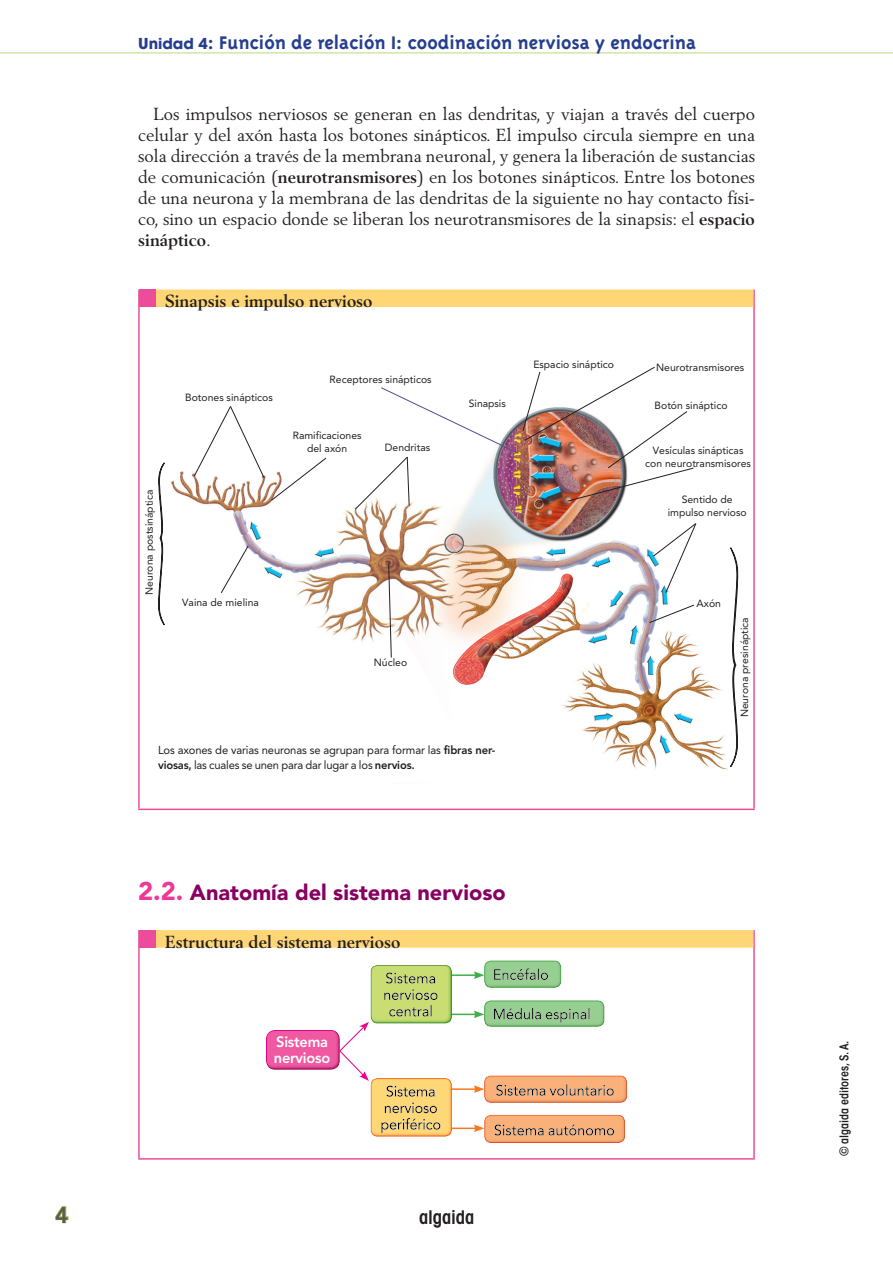
<style>
.page{position:relative;width:893px;height:1263px;background:#fff}
.page>*{position:absolute;margin:0;border:0;box-sizing:border-box;transform-origin:0 0}
.t1{font:800 22.5px "Avenir LT Std";color:#57585a}
.t2{font:900 21.75px "Avenir LT Std";color:#870160}
.t3{font:700 21px "Triplex";color:#253f8e}
.t4{font:600 condensed 18.9px "Avant Garde";color:#231f20}
.t5{font:17.25px/21px "Berling LT Std";color:#231f20;text-align:justify}
.t6{font:700 17.25px "Berling LT Std";color:#231f20}
.t7{font:800 15px/16.5px "Avenir LT Std";letter-spacing:-.015em;color:#fff}
.t8{font:600 condensed 12px "ITC Avant Garde Std";color:#231f20}
.t9{font:11.55px/14.4px "Avenir LT Std";letter-spacing:-.01em;color:#231f20}
.t10{font:10.35px/12.5px "Avenir LT Std";color:#231f20;text-align:center}
.s1{font-family:"Avant Garde";font-size:15px}
.s2{font-weight:700}
.s3{font-weight:800}
.s4{font-size:25.5px;color:#ed3896}
</style>
<div class="page">
<svg style="left:55px;top:1205px;width:14px;height:19px"></svg>
<hr style="left:0;top:53px;width:893px;height:1px;background:#b9d87e">
<hr style="left:138px;top:289px;width:2px;height:520px;background:#ed4c9c">
<hr style="left:753px;top:289px;width:2px;height:520px;background:#ed4c9c">
<hr style="left:138px;top:809px;width:617px;height:1px;background:#ed4c9c">
<div style="left:140px;top:289px;width:613px;height:18px;background:#fed676"></div>
<div style="left:140px;top:289px;width:16px;height:18px;background:#ed4c9c"></div>
<img style="left:171px;top:471px;width:561px;height:299px">
<svg style="left:194px;top:406px;width:71px;height:72px"></svg>
<svg style="left:271px;top:457px;width:56px;height:44px"></svg>
<svg style="left:220px;top:545px;width:29px;height:49px"></svg>
<svg style="left:649px;top:604px;width:46px;height:19px"></svg>
<svg style="left:653px;top:523px;width:44px;height:70px"></svg>
<svg style="left:388px;top:564px;width:4px;height:94px"></svg>
<svg style="left:158px;top:462px;width:7px;height:164px"></svg>
<svg style="left:728px;top:548px;width:11px;height:222px"></svg>
<img style="left:354px;top:366px;width:340px;height:144px">
<hr style="left:138px;top:930px;width:2px;height:228px;background:#ed4c9c">
<hr style="left:753px;top:930px;width:2px;height:228px;background:#ed4c9c">
<hr style="left:138px;top:1158px;width:617px;height:1px;background:#ed4c9c">
<div style="left:140px;top:930px;width:613px;height:18px;background:#fed676"></div>
<div style="left:140px;top:930px;width:16px;height:18px;background:#ed4c9c"></div>
<div style="left:484px;top:959px;width:79px;height:30px;background:#6d9942;opacity:.5"></div>
<div style="left:484px;top:1000px;width:122px;height:29px;background:#6d9942;opacity:.5"></div>
<div style="left:484px;top:1076px;width:145px;height:28px;background:#b75826;opacity:.5"></div>
<div style="left:483px;top:1114px;width:147px;height:31px;background:#b75826;opacity:.5"></div>
<svg style="left:266px;top:1030px;width:72px;height:40px;background:#ea569e"></svg>
<hr style="left:447px;top:974px;width:29px;height:2px;background:#40ae49">
<svg style="left:474px;top:961px;width:87px;height:26px;background:#96c593"></svg>
<hr style="left:447px;top:1088px;width:29px;height:2px;background:#f47921">
<svg style="left:474px;top:1076px;width:153px;height:26px;background:#e7a77a"></svg>
<hr style="left:447px;top:1013px;width:29px;height:2px;background:#40ae49">
<svg style="left:474px;top:1001px;width:130px;height:25px;background:#91c18e"></svg>
<hr style="left:447px;top:1127px;width:29px;height:2px;background:#f47921">
<svg style="left:474px;top:1115px;width:151px;height:27px;background:#e7a77a"></svg>
<svg style="left:451px;top:969px;width:2px;height:51px"></svg>
<svg style="left:338px;top:965px;width:113px;height:166px"></svg>
<div style="left:371px;top:1077px;width:85px;height:60px;background:#f2642f;opacity:.65"></div>
<h1 class="t1" style="left:55px;top:1201px;width:15px">4</h1>
<p class="t3" style="left:138px;top:30px;width:559px"><span class="s1">Unidad 4</span>: Función de relación I: coodinación nerviosa y endocrina</p>
<p class="t5" style="left:138px;top:103px;width:619px;text-indent:15px">Los impulsos nerviosos se generan en las dendritas, y viajan a través del cuerpo celular y del axón hasta los botones sinápticos. El impulso circula siempre en una sola dirección a través de la membrana neuronal, y genera la liberación de sustancias de comunicación (<span class="s2">neurotransmisores</span>) en los botones sinápticos. Entre los botones de una neurona y la membrana de las dendritas de la siguiente no hay contacto físi&shy;co, sino un espacio donde se liberan los neurotransmisores de la sinapsis: el <span class="s2">espacio sináptico</span>.</p>
<p class="t6" style="left:165px;top:291px;width:209px">Sinapsis e impulso nervioso</p>
<p class="t10" style="left:185px;top:391px;width:89px">Botones sinápticos</p>
<p class="t10" style="left:330px;top:373px;width:104px">Receptores sinápticos</p>
<p class="t10" style="left:469px;top:397px;width:39px">Sinapsis</p>
<p class="t10" style="left:533px;top:358px;width:82px">Espacio sináptico</p>
<p class="t10" style="left:656px;top:361px;width:90px">Neurotransmisores</p>
<p class="t10" style="left:655px;top:399px;width:74px">Botón sináptico</p>
<p class="t10" style="left:143px;top:595px;width:107px;rotate:-90deg">Neurona postsináptica</p>
<p class="t10" style="left:182px;top:596px;width:78px">Vaina de mielina</p>
<p class="t10" style="left:293px;top:430px;width:70px">Ramificaciones del axón</p>
<p class="t10" style="left:385px;top:442px;width:47px">Dendritas</p>
<p class="t10" style="left:645px;top:444px;width:107px">Vesículas sinápticas con neurotransmisores</p>
<p class="t10" style="left:668px;top:494px;width:80px">Sentido de impulso nervioso</p>
<p class="t10" style="left:374px;top:656px;width:35px">Núcleo</p>
<p class="t10" style="left:697px;top:597px;width:26px">Axón</p>
<p class="t10" style="left:738px;top:717px;width:102px;rotate:-90deg">Neurona presináptica</p>
<p class="t9" style="left:158px;top:743px;width:339px">Los axones de varias neuronas se agrupan para formar las <span class="s3">fibras ner&shy;viosas,</span> las cuales se unen para dar lugar a los <span class="s3">nervios.</span></p>
<p class="t2" style="left:138px;top:879px;width:369px"><span class="s4">2.2.</span> Anatomía del sistema nervioso</p>
<p class="t6" style="left:165px;top:931px;width:237px">Estructura del sistema nervioso</p>
<p class="t7" style="left:274px;top:1033px;width:58px">Sistema nervioso</p>
<p class="t4" style="left:419px;top:1206px;width:57px">algaida</p>
<p class="t8" style="left:836px;top:1156px;width:117px;rotate:-90deg">© algaida editores, S. A.</p>
</div>
